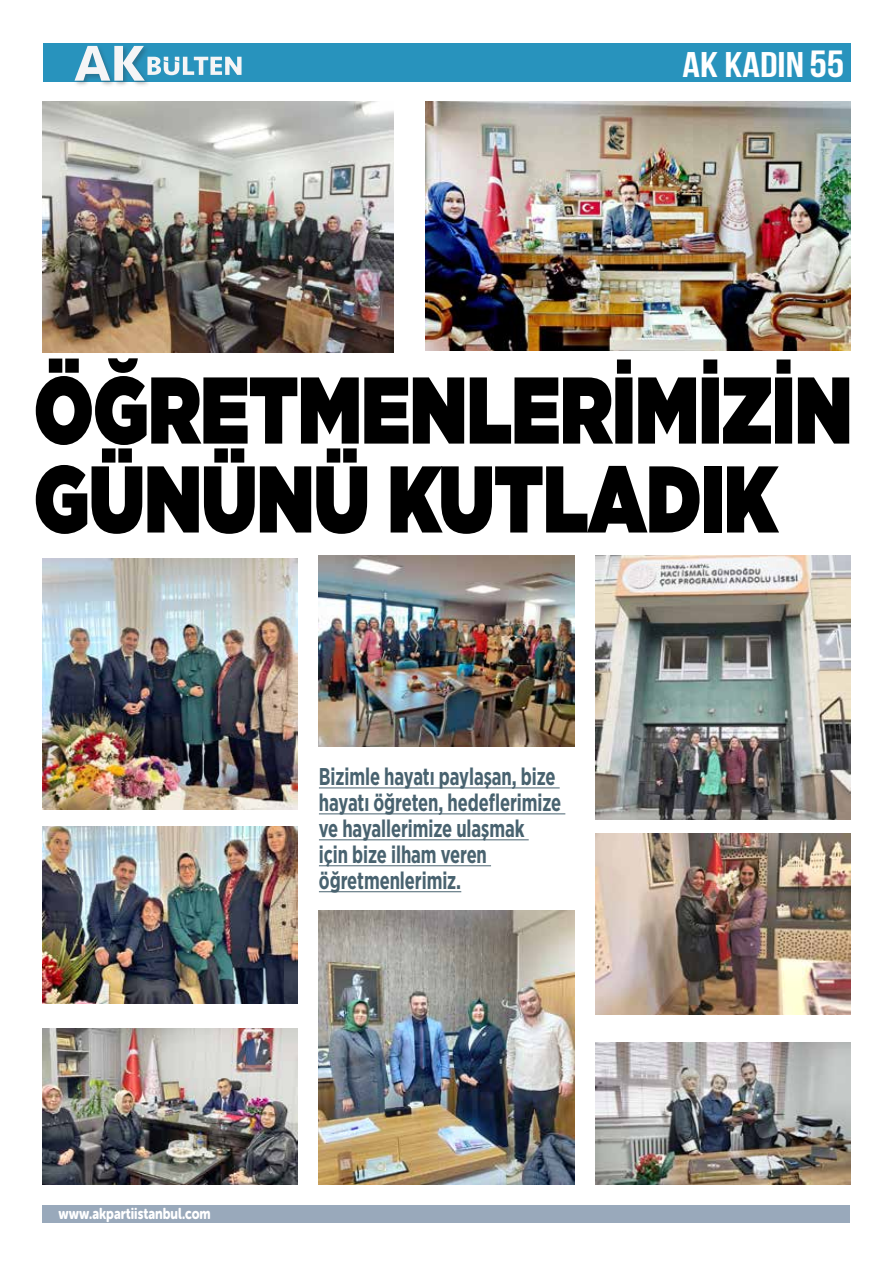
<style>
.page{position:relative;width:893px;height:1263px;background:#fff}
.page>*{position:absolute;margin:0;border:0;box-sizing:border-box;transform-origin:0 0}
.t1{font:900 94.5px/88.9px "Gotham";letter-spacing:-.005em;color:#000;scale:.78 1}
.t2{font:700 35.7px "Bebas Neue";color:#fff;scale:1.21 1}
.t3{font:700 24.15px/26px "Gotham Narrow";letter-spacing:-.005em;color:#48626f;scale:.78 1}
.t4{font:15.6px "Museo Sans Rounded 900";color:#fff;scale:.8 1}
.s1{font-size:37.95px}
</style>
<div class="page">
<div style="left:43px;top:1205px;width:807px;height:17px;background:#99a9bb"></div>
<div style="left:43px;top:43px;width:807px;height:39px;background:#2893bd"></div>
<img style="left:76px;top:45px;width:72px;height:41px">
<svg style="left:74px;top:46px;width:168px;height:35px"></svg>
<img style="left:319px;top:555px;width:255px;height:191px">
<img style="left:319px;top:910px;width:255px;height:274px">
<img style="left:43px;top:1028px;width:255px;height:156px">
<img style="left:43px;top:826px;width:255px;height:177px">
<img style="left:43px;top:558px;width:255px;height:252px">
<img style="left:43px;top:102px;width:350px;height:250px">
<img style="left:425px;top:102px;width:425px;height:249px">
<img style="left:595px;top:555px;width:255px;height:265px">
<img style="left:595px;top:834px;width:255px;height:181px">
<img style="left:595px;top:1042px;width:255px;height:142px">
<hr style="left:319px;top:787px;width:241px;height:1px;background:#48626f">
<hr style="left:319px;top:813px;width:246px;height:1px;background:#48626f">
<hr style="left:319px;top:839px;width:210px;height:1px;background:#48626f">
<hr style="left:319px;top:865px;width:172px;height:1px;background:#48626f">
<hr style="left:319px;top:891px;width:142px;height:1px;background:#48626f">
<h2 class="t2" style="left:683px;top:45px;width:135px">AK KADIN <span class="s1">55</span></h2>
<h1 class="t1" style="left:34px;top:364px;width:1050px">ÖĞRETMENLERİMİZİN<br>GÜNÜNÜ KUTLADIK</h1>
<p class="t3" style="left:319px;top:763px;width:312px">Bizimle hayatı paylaşan, bize hayatı öğreten, hedeflerimize ve hayallerimize ulaşmak<br>için bize ilham veren öğretmenlerimiz.</p>
<p class="t4" style="left:59px;top:1204px;width:192px">www.akpartiistanbul.com</p>
</div>
